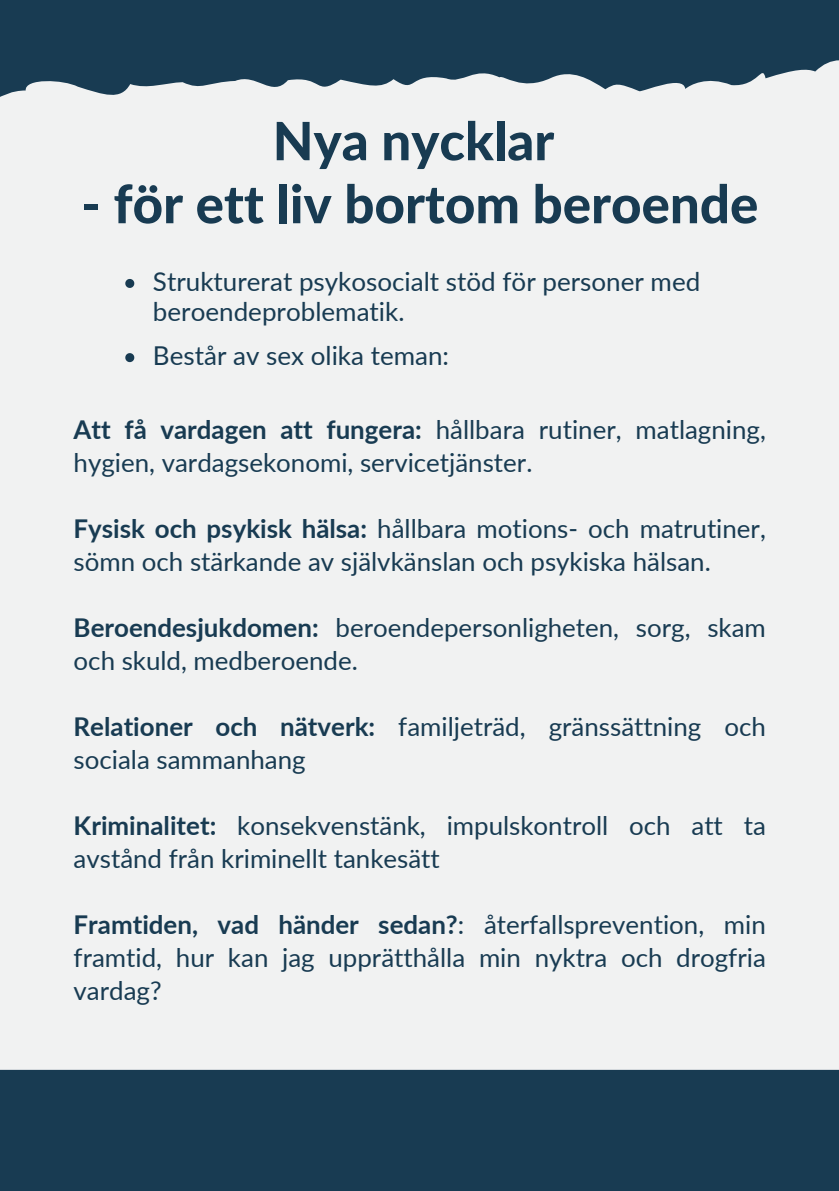
<style>
.page{position:relative;width:839px;height:1191px;background:#fff}
.page>*{position:absolute;margin:0;border:0;box-sizing:border-box;transform-origin:0 0}
.t1{font:800 52.8px "Lato";color:#183b52}
.t2{font:26px/30px "Lato";color:#183b52}
.t3{font:25.8px/33px "Lato";color:#183b52}
.s1{font-weight:700}
</style>
<div class="page">
<div style="left:0;top:0;width:838px;height:1191px;background:#183b52"></div>
<div style="left:0;top:60px;width:838px;height:1010px;background:#f1f2f2"></div>
<svg style="left:125px;top:279px;width:9px;height:9px"></svg>
<svg style="left:125px;top:353px;width:9px;height:9px"></svg>
<h1 class="t1" style="left:273px;top:102px;width:283px">Nya nycklar</h1>
<h1 class="t1" style="left:81px;top:165px;width:678px">- för ett liv bortom beroende</h1>
<p class="t2" style="left:153px;top:265px;width:548px">Strukturerat psykosocialt stöd för personer med beroendeproblematik.</p>
<p class="t2" style="left:153px;top:340px;width:297px">Består av sex olika teman:</p>
<p class="t3" style="left:74px;top:412px;width:693px"><span class="s1">Att få vardagen att fungera:</span> hållbara rutiner, matlagning, hygien, vardagsekonomi, servicetjänster.</p>
<p class="t3" style="left:74px;top:511px;width:693px"><span class="s1">Fysisk och psykisk hälsa:</span> hållbara motions- och matrutiner, sömn och stärkande av självkänslan och psykiska hälsan.</p>
<p class="t3" style="left:74px;top:610px;width:693px"><span class="s1">Beroendesjukdomen:</span> beroendepersonligheten, sorg, skam och skuld, medberoende.</p>
<p class="t3" style="left:74px;top:709px;width:693px"><span class="s1">Relationer och nätverk:</span> familjeträd, gränssättning och sociala sammanhang</p>
<p class="t3" style="left:74px;top:808px;width:693px"><span class="s1">Kriminalitet:</span> konsekvenstänk, impulskontroll och att ta avstånd från kriminellt tankesätt</p>
<p class="t3" style="left:74px;top:907px;width:693px;text-align:justify"><span class="s1">Framtiden, vad händer sedan?</span>: återfallsprevention, min framtid, hur kan jag upprätthålla min nyktra och drogfria vardag?</p>
</div>
